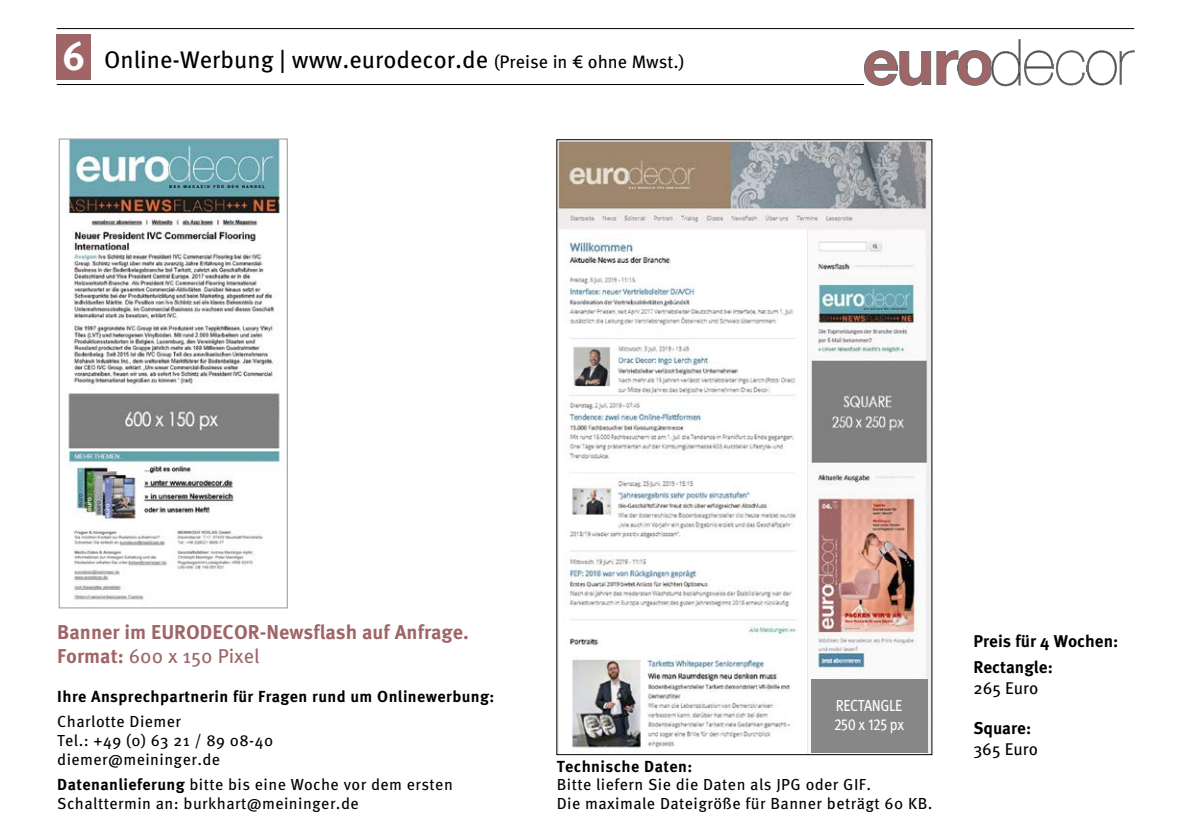
<style>
.page{position:relative;width:1191px;height:840px;background:#fff}
.page>*{position:absolute;margin:0;border:0;box-sizing:border-box;transform-origin:0 0}
.t1{font:700 40px "Meta OT";color:#fff}
.t2{font:24px "Meta OT";color:#000}
.t3{font:700 20px/24px "Meta OT";color:#9f6567}
.t4{font:700 17px/26px "Meta OT";color:#000}
.t5{font:17px "Meta OT";color:#000}
.t6{font:16px/19.2px "Meta OT";letter-spacing:.025em;color:#000}
.t7{font:700 16px "Meta OT";letter-spacing:.025em;color:#000}
.t8{font:16px/18.4px "Meta OT";letter-spacing:-.03em;color:#fff;scale:.88 1}
.s1{font-size:18px}
.s2{font-weight:400}
.s3{font-weight:700}
</style>
<div class="page">
<img style="left:558px;top:141px;width:372px;height:611px">
<img style="left:67px;top:140px;width:214px;height:460px">
<div style="left:59px;top:138px;width:229px;height:470px;border:1px solid #90979c"></div>
<div style="left:811px;top:678px;width:117px;height:73px;background:#868786"></div>
<hr style="left:57px;top:28px;width:1077px;height:1px;background:#000">
<div style="left:57px;top:34px;width:34px;height:46px;background:#9f6567"></div>
<hr style="left:57px;top:84px;width:807px;height:1px;background:#000">
<svg style="left:864px;top:39px;width:270px;height:47px"></svg>
<h1 class="t1" style="left:62px;top:33px;width:25px">6</h1>
<h2 class="t2" style="left:104px;top:45px;width:582px">Online-Werbung | www.eurodecor.de <span class="s1">(Preise in € ohne Mwst.)</span></h2>
<p class="t3" style="left:57px;top:620px;width:413px">Banner im EURODECOR-Newsflash auf Anfrage.<br>Format: <span class="s2">600 x 150 Pixel</span></p>
<p class="t7" style="left:57px;top:686px;width:439px">Ihre Ansprechpartnerin für Fragen rund um Onlinewerbung:</p>
<p class="t6" style="left:57px;top:711px;width:217px">Charlotte Diemer<br>Tel.: +49 (0) 63 21 / 89 08-40 diemer@meininger.de</p>
<p class="t6" style="left:57px;top:774px;width:397px"><span class="s3">Datenanlieferung</span> bitte bis eine Woche vor dem ersten<br>Schalttermin an: burkhart@meininger.de</p>
<p class="t8" style="left:834px;top:696px;width:81px">RECTANGLE<br>250 x 125 px</p>
<p class="t7" style="left:557px;top:756px;width:137px">Technische Daten:</p>
<p class="t6" style="left:557px;top:774px;width:377px">Bitte liefern Sie die Daten als JPG oder GIF.<br>Die maximale Dateigröße für Banner beträgt 60 KB.</p>
<p class="t4" style="left:973px;top:628px;width:146px">Preis für 4 Wochen:<br>Rectangle:</p>
<p class="t5" style="left:973px;top:677px;width:67px">265 Euro</p>
<p class="t4" style="left:973px;top:715px;width:59px">Square:</p>
<p class="t5" style="left:973px;top:738px;width:66px">365 Euro</p>
</div>
